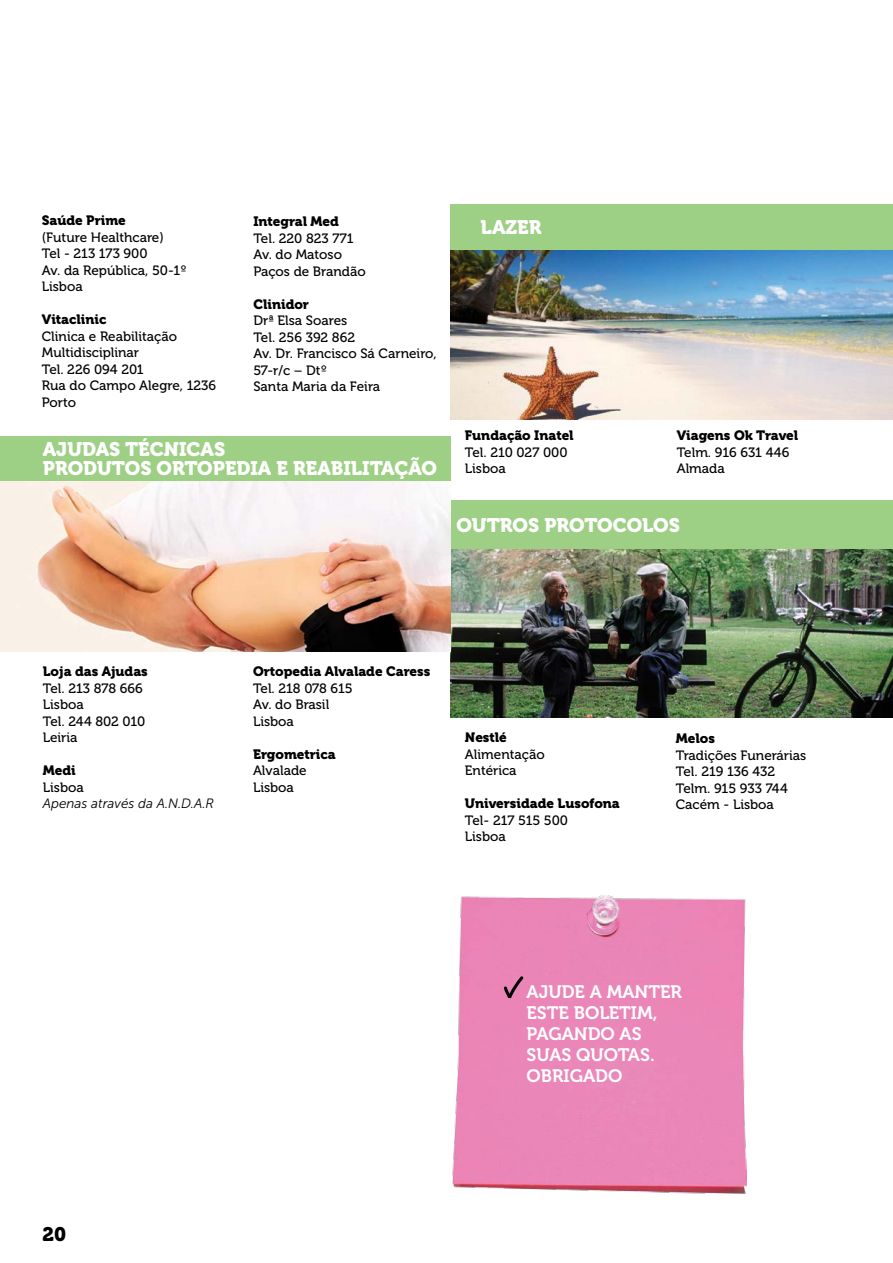
<style>
.page{position:relative;width:893px;height:1263px;background:#fff}
.page>*{position:absolute;margin:0;border:0;box-sizing:border-box;transform-origin:0 0}
.t1{font:19.5px "Museo 900";color:#fff}
.t2{font:19.5px "Museo 900";color:#000}
.t3{font:18px/21px "Museo 700";color:#fff}
.t4{font:13.5px/16.5px "Museo 500";color:#000}
.t5{font:13.5px "Museo 900";color:#000}
.t6{font:italic 13.5px "Museo Sans 300";color:#000}
</style>
<div class="page">
<img style="left:453px;top:895px;width:294px;height:298px">
<img style="left:451px;top:548px;width:442px;height:170px">
<div style="left:0;top:436px;width:451px;height:45px;background:#9dd084"></div>
<div style="left:451px;top:205px;width:442px;height:45px;background:#9dd084"></div>
<div style="left:451px;top:500px;width:442px;height:48px;background:#9dd084"></div>
<img style="left:451px;top:250px;width:441px;height:169px">
<svg style="left:504px;top:976px;width:19px;height:22px"></svg>
<img style="left:0;top:481px;width:451px;height:170px">
<p class="t5" style="left:42px;top:213px;width:86px">Saúde Prime</p>
<p class="t4" style="left:42px;top:229px;width:146px">)Future Healthcare)<br>Tel - 213 173 900<br>Av. da República, 50-1º<br>Lisboa</p>
<p class="t5" style="left:42px;top:312px;width:66px">Vitaclinic</p>
<p class="t4" style="left:42px;top:328px;width:176px">Clinica e Reabilitação<br>Multidisciplinar<br>Tel. 226 094 201<br>Rua do Campo Alegre, 1236<br>Porto</p>
<p class="t5" style="left:253px;top:214px;width:87px">Integral Med</p>
<p class="t4" style="left:253px;top:230px;width:114px">Tel. 220 823 771<br>Av. do Matoso<br>Paços de Brandão</p>
<p class="t5" style="left:253px;top:296px;width:57px">Clinidor</p>
<p class="t4" style="left:253px;top:312px;width:185px">Drª Elsa Soares<br>Tel. 256 392 862<br>Av. Dr. Francisco Sá Carneiro,<br>57- c/r – Dtº<br>Santa Maria da Feira</p>
<h1 class="t1" style="left:43px;top:438px;width:184px">AJUDAS TÉCNICAS</h1>
<h1 class="t1" style="left:276px;top:458px;width:42px">e Reabilita</h1>
<h1 class="t1" style="left:394px;top:458px;width:41px">ção</h1>
<h1 class="t1" style="left:43px;top:458px;width:27px">Prod</h1>
<h1 class="t1" style="left:97px;top:458px;width:29px">utos</h1>
<h1 class="t1" style="left:157px;top:458px;width:29px">Ortopedia</h1>
<h1 class="t1" style="left:481px;top:216px;width:62px">LAZER</h1>
<p class="t5" style="left:465px;top:428px;width:110px">Fundação Inatel</p>
<p class="t4" style="left:465px;top:444px;width:104px">Tel. 210 027 000<br>Lisboa</p>
<p class="t5" style="left:677px;top:428px;width:123px">Viagens Ok Travel</p>
<p class="t4" style="left:677px;top:444px;width:114px">Telm. 916 631 446<br>Almada</p>
<h1 class="t1" style="left:456px;top:514px;width:225px">OUTROS PROTOCOLOS</h1>
<p class="t5" style="left:43px;top:664px;width:107px">Loja das Ajudas</p>
<p class="t4" style="left:43px;top:680px;width:104px">Tel. 213 878 666<br>Lisboa<br>Tel. 244 802 010<br>Leiria</p>
<p class="t5" style="left:43px;top:763px;width:34px">Medi</p>
<p class="t4" style="left:43px;top:779px;width:42px">Lisboa</p>
<p class="t6" style="left:43px;top:796px;width:173px">Apenas através d a A N. D. A. R.</p>
<p class="t5" style="left:253px;top:664px;width:179px">Ortopedia Alvalade Caress</p>
<p class="t4" style="left:253px;top:680px;width:101px">Tel. 218 078 615<br>Av. do Brasil<br>Lisboa</p>
<p class="t5" style="left:253px;top:746px;width:84px">Ergometrica</p>
<p class="t4" style="left:253px;top:763px;width:55px">Alvalade<br>Lisboa</p>
<p class="t5" style="left:465px;top:730px;width:44px">Nestlé</p>
<p class="t4" style="left:465px;top:746px;width:81px">Alimentação<br>Entérica</p>
<p class="t5" style="left:465px;top:796px;width:156px">Universidade Lusofona</p>
<p class="t4" style="left:465px;top:812px;width:105px">Tel- 217 515 500<br>Lisboa</p>
<p class="t5" style="left:676px;top:731px;width:41px">Melos</p>
<p class="t4" style="left:676px;top:747px;width:132px">Tradições Funerárias<br>Tel. 219 136 432<br>Telm. 915 933 744<br>Cacém - Lisboa</p>
<h2 class="t3" style="left:527px;top:982px;width:157px">AJUDE A MANTER<br>ESTE BOLETIM,<br>PAGANDO AS<br>SUAS QUOTAS.<br>OBRIGADO</h2>
<h1 class="t2" style="left:43px;top:1223px;width:25px">20</h1>
</div>
